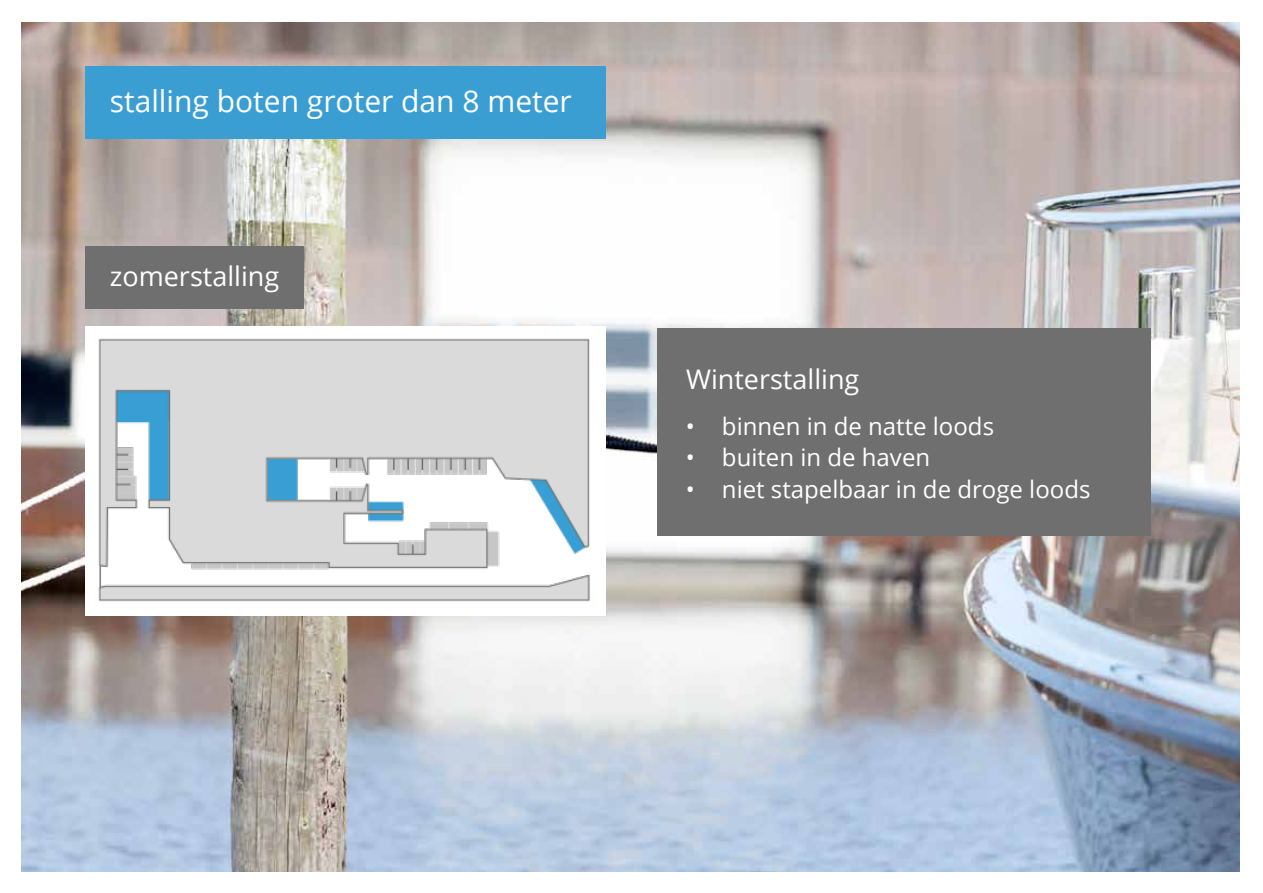
<style>
.page{position:relative;width:1263px;height:893px;background:#fff}
.page>*{position:absolute;margin:0;border:0;box-sizing:border-box;transform-origin:0 0}
.t1{font:30px "Open Sans";color:#fff}
.t2{font:27px "Open Sans";color:#fff}
.t3{font:24px "Open Sans";color:#fff}
</style>
<div class="page">
<img style="left:22px;top:22px;width:1217px;height:850px">
<div style="left:85px;top:66px;width:521px;height:72px;background:#3b9ed2"></div>
<div style="left:85px;top:247px;width:219px;height:62px;background:#706f6f"></div>
<div style="left:657px;top:328px;width:493px;height:208px;background:#706f6f"></div>
<img style="left:85px;top:326px;width:521px;height:289px">
<p class="t1" style="left:110px;top:81px;width:464px">stalling boten groter dan 8 meter</p>
<p class="t2" style="left:110px;top:258px;width:171px">zomerstalling</p>
<p class="t2" style="left:686px;top:360px;width:175px">Winterstalling</p>
<p class="t3" style="left:686px;top:410px;width:310px">• binnen in de natte loods</p>
<p class="t3" style="left:686px;top:441px;width:246px">• buiten in de haven</p>
<p class="t3" style="left:686px;top:473px;width:406px">• niet stapelbaar in de droge loods</p>
</div>
